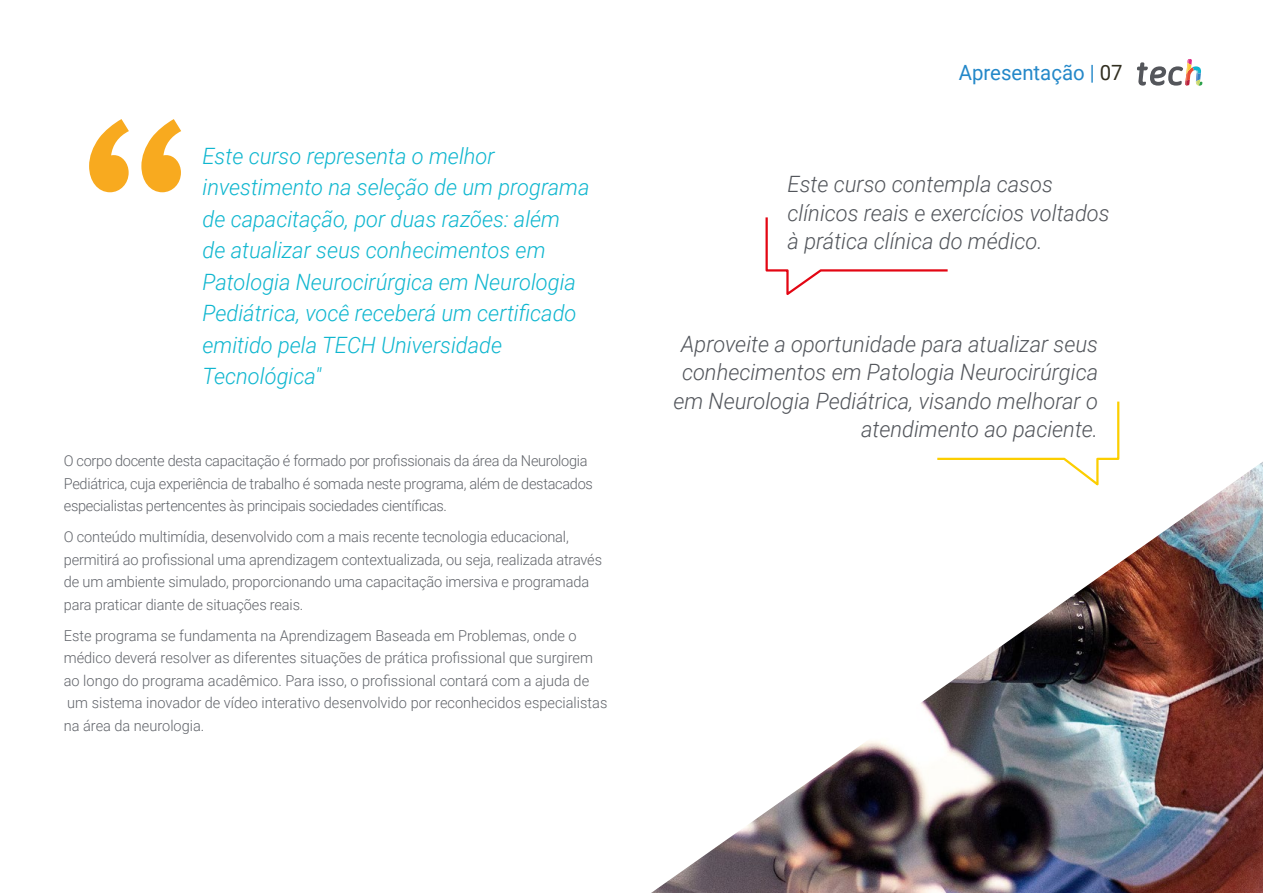
<style>
.page{position:relative;width:1263px;height:893px;background:#fff}
.page>*{position:absolute;margin:0;border:0;box-sizing:border-box;transform-origin:0 0}
.t1{font:italic 300 22.5px/31.5px "Roboto";color:#0fb6cf}
.t2{font:italic 300 22.5px/28.5px "Roboto";color:#52555b;text-align:right}
.t3{font:21px "Roboto";color:#2488c9}
.t4{font:300 15px/22.5px "Roboto";letter-spacing:-.01em;color:#61646a}
.s1{color:#312e20}
</style>
<div class="page">
<img style="left:651px;top:462px;width:612px;height:431px">
<svg style="left:89px;top:119px;width:92px;height:73px"></svg>
<svg style="left:935px;top:401px;width:185px;height:88px"></svg>
<svg style="left:765px;top:217px;width:183px;height:78px"></svg>
<svg style="left:1137px;top:59px;width:65px;height:27px"></svg>
<p class="t1" style="left:202px;top:139px;width:389px">Este curso representa o melhor investimento na seleção de um programa de capacitação, por duas razões: além<br>de atualizar seus conhecimentos em Patologia Neurocirúrgica em Neurologia Pediátrica, você receberá um certificado emitido pela TECH Universidade Tecnológica"</p>
<p class="t4" style="left:64px;top:449px;width:531px">O corpo docente desta capacitação é formado por profissionais da área da Neurologia<br>Pediátrica, cuja experiência de trabalho é somada neste programa, além de destacados especialistas pertencentes às principais sociedades científicas.</p>
<p class="t4" style="left:64px;top:525px;width:540px">O conteúdo multimídia, desenvolvido com a mais recente tecnologia educacional, permitirá ao profissional uma aprendizagem contextualizada, ou seja, realizada através de um ambiente simulado, proporcionando uma capacitação imersiva e programada para praticar diante de situações reais.</p>
<p class="t4" style="left:64px;top:624px;width:545px">Este programa se fundamenta na Aprendizagem Baseada em Problemas, onde o médico deverá resolver as diferentes situações de prática profissional que surgirem ao longo do programa acadêmico. Para isso, o profissional contará com a ajuda de um sistema inovador de vídeo interativo desenvolvido por reconhecidos especialistas na área da neurologia.</p>
<h2 class="t3" style="left:959px;top:57px;width:165px">Apresentação | <span class="s1">07</span></h2>
<h1 class="t2" style="left:788px;top:169px;width:323px;text-align:left">Este curso contempla casos clínicos reais e exercícios voltados à prática clínica do médico.</h1>
<h1 class="t2" style="left:673px;top:329px;width:426px">Aproveite a oportunidade para atualizar seus conhecimentos em Patologia Neurocirúrgica em Neurologia Pediátrica, visando melhorar o atendimento ao paciente.</h1>
</div>
